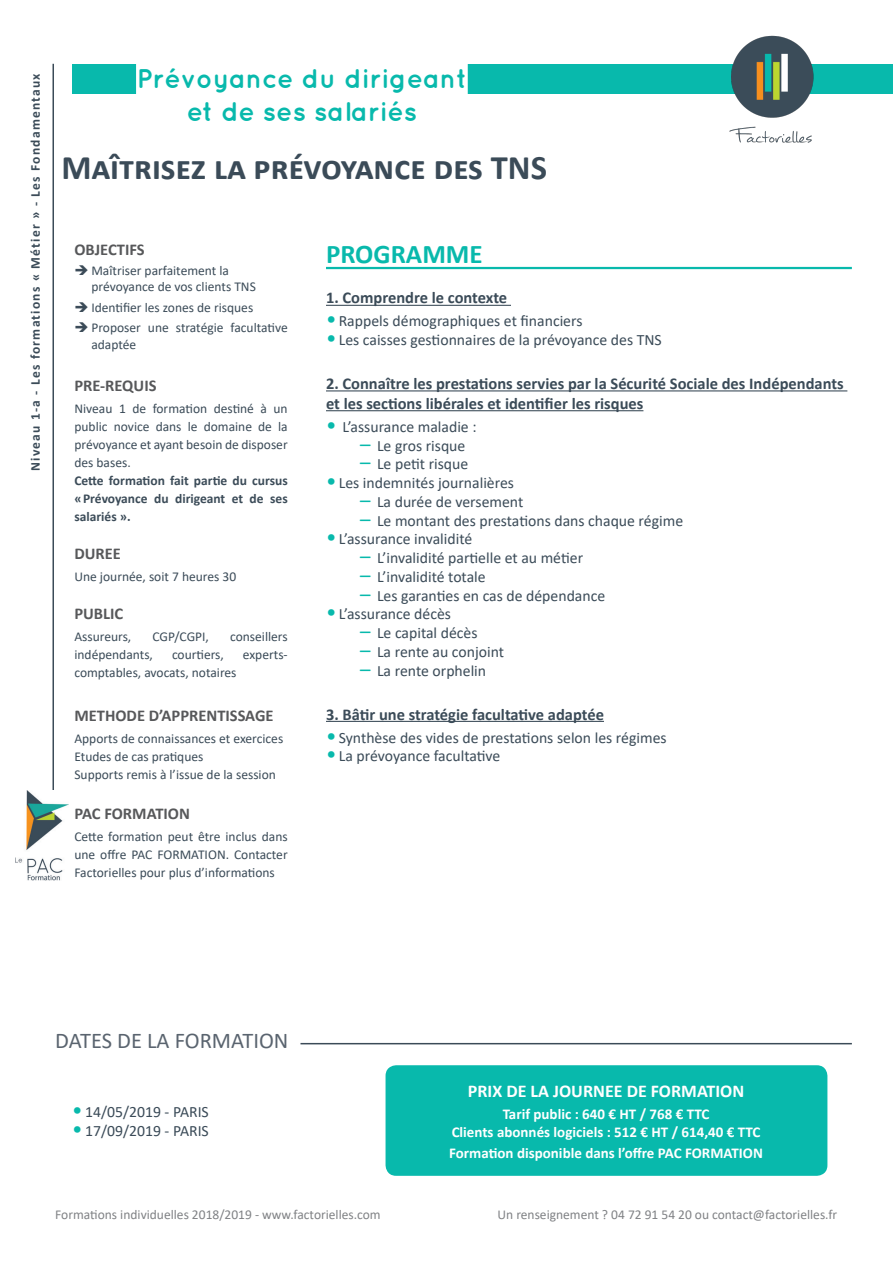
<style>
.page{position:relative;width:893px;height:1263px;background:#fff}
.page>*{position:absolute;margin:0;border:0;box-sizing:border-box;transform-origin:0 0}
.TITRE_FORMATION{font:700 34.5px "Calibri";color:#3b4b58}
.Titre_page{font:700 27px/32.4px "Quicksand";color:#08b9ac;text-align:center}
.Programme{font:700 27px "Calibri";color:#08b9ac}
.t1{font:22.5px "Calibri";color:#5a646f}
.Style_de_paragraphe{font:700 18px "Calibri";color:#fff}
.Titre_partie{font:700 16.5px/19.8px "Calibri";color:#3b4b58}
.Titres_bloc_droite{font:700 16.5px "Calibri";color:#57585a}
.t2{font:15.75px "Calibri";color:#3b4b58}
.Style_de_paragraphe-2{font:700 15px "Calibri";color:#fff}
.Texte_bloc_droite{font:13.5px/18px "Calibri";color:#3b4b58}
.Texte_bloc_droite-2{font:700 13.5px/18px "Calibri";letter-spacing:.04em;color:#3b4b58;text-align:justify}
.t3{font:13.5px "Calibri";color:#808285}
.s1{font-size:21px;color:#08b9ac}
</style>
<div class="page">
<hr style="left:300px;top:1043px;width:552px;height:1px;background:#3b4b58">
<div style="left:73px;top:64px;width:820px;height:30px;background:#08b9ac"></div>
<div style="left:136px;top:9px;width:332px;height:142px;background:#fff;border-radius:17px"></div>
<img style="left:729px;top:35px;width:85px;height:108px">
<hr style="left:52px;top:64px;width:2px;height:792px;background:#3b4b58">
<div style="left:386px;top:1065px;width:441px;height:111px;background:#08b9ac;border-radius:11px"></div>
<hr style="left:326px;top:267px;width:526px;height:2px;background:#08b9ac">
<hr style="left:326px;top:305px;width:185px;height:1px;background:#3b4b58">
<hr style="left:326px;top:390px;width:521px;height:1px;background:#3b4b58">
<hr style="left:326px;top:410px;width:317px;height:1px;background:#3b4b58">
<hr style="left:326px;top:721px;width:278px;height:1px;background:#3b4b58">
<img style="left:16px;top:791px;width:53px;height:90px">
<p class="Texte_bloc_droite-2" style="left:26px;top:471px;width:399px;rotate:-90deg">Niveau 1-a - Les formations « Métier » - Les Fondamentaux</p>
<p class="Titre_page" style="left:137px;top:62px;width:332px">Prévoyance du dirigeant et de ses salariés</p>
<p class="TITRE_FORMATION" style="left:62px;top:143px;width:487px">Maîtrisez la prévoyance des TNS</p>
<p class="Titres_bloc_droite" style="left:74px;top:238px;width:72px">OBJECTIFS</p>
<p class="Texte_bloc_droite" style="left:91px;top:262px;width:166px;line-height:16.2px">Maîtriser parfaitement la prévoyance de vos clients TNS</p>
<p class="Texte_bloc_droite" style="left:91px;top:298px;width:163px">Identifier les zones de risques</p>
<p class="Texte_bloc_droite" style="left:91px;top:319px;width:198px;line-height:16.2px">Proposer une stratégie facultative adaptée</p>
<p class="Titres_bloc_droite" style="left:74px;top:373px;width:84px">PRE-REQUIS</p>
<p class="Texte_bloc_droite" style="left:74px;top:399px;width:215px;text-align:justify">Niveau 1 de formation destiné à un public novice dans le domaine de la prévoyance et ayant besoin de disposer des bases.</p>
<p class="Texte_bloc_droite-2" style="left:74px;top:471px;width:215px">Cette formation fait partie du cursus «Prévoyance du dirigeant et de ses salariés ».</p>
<p class="Titres_bloc_droite" style="left:74px;top:541px;width:48px">DUREE</p>
<p class="Texte_bloc_droite" style="left:74px;top:567px;width:163px">Une journée, soit 7 heures 30</p>
<p class="Titres_bloc_droite" style="left:74px;top:602px;width:50px">PUBLIC</p>
<p class="Texte_bloc_droite" style="left:74px;top:627px;width:58px">Assureurs,</p>
<p class="Texte_bloc_droite" style="left:153px;top:627px;width:58px">CGP/CGPI,</p>
<p class="Texte_bloc_droite" style="left:230px;top:627px;width:59px">conseillers</p>
<p class="Texte_bloc_droite" style="left:74px;top:645px;width:80px">indépendants,</p>
<p class="Texte_bloc_droite" style="left:172px;top:645px;width:53px">courtiers,</p>
<p class="Texte_bloc_droite" style="left:243px;top:645px;width:46px">experts-</p>
<p class="Texte_bloc_droite" style="left:74px;top:663px;width:164px">comptables, avocats, notaires</p>
<p class="Titres_bloc_droite" style="left:74px;top:704px;width:201px">METHODE D’APPRENTISSAGE</p>
<p class="Texte_bloc_droite" style="left:74px;top:729px;width:210px">Apports de connaissances et exercices</p>
<p class="Texte_bloc_droite" style="left:74px;top:747px;width:131px">Etudes de cas pratiques</p>
<p class="Texte_bloc_droite" style="left:74px;top:765px;width:203px">Supports remis à l’issue de la session</p>
<p class="Titres_bloc_droite" style="left:74px;top:801px;width:117px">PAC FORMATION</p>
<p class="Texte_bloc_droite" style="left:74px;top:827px;width:215px;text-align:justify">Cette formation peut être inclus dans une offre PAC FORMATION. Contacter Factorielles pour plus d’informations</p>
<p class="Programme" style="left:326px;top:235px;width:158px">PROGRAMME</p>
<p class="Titre_partie" style="left:326px;top:288px;width:183px">1. Comprendre le contexte</p>
<p class="t2" style="left:326px;top:310px;width:258px"><span class="s1">•</span> Rappels démographiques et financiers</p>
<p class="t2" style="left:326px;top:329px;width:337px"><span class="s1">•</span>Les caisses gestionnaires de la prévoyance des TNS</p>
<p class="Titre_partie" style="left:326px;top:373px;width:519px">2. Connaître les prestations servies par la Sécurité Sociale des Indépendants et les sections libérales et identifier les risques</p>
<p class="t2" style="left:326px;top:416px;width:152px"><span class="s1">•</span> L’assurance maladie :</p>
<p class="t2" style="left:360px;top:434px;width:107px"><span class="s1">–</span> Le gros risque</p>
<p class="t2" style="left:360px;top:453px;width:110px"><span class="s1">–</span> Le petit risque</p>
<p class="t2" style="left:326px;top:472px;width:190px"><span class="s1">•</span>Les indemnités journalières</p>
<p class="t2" style="left:360px;top:491px;width:165px"><span class="s1">–</span> La durée de versement</p>
<p class="t2" style="left:360px;top:509px;width:325px"><span class="s1">–</span> Le montant des prestations dans chaque régime</p>
<p class="t2" style="left:326px;top:528px;width:148px"><span class="s1">•</span>L’assurance invalidité</p>
<p class="t2" style="left:360px;top:547px;width:225px"><span class="s1">–</span> L’invalidité partielle et au métier</p>
<p class="t2" style="left:360px;top:566px;width:127px"><span class="s1">–</span> L’invalidité totale</p>
<p class="t2" style="left:360px;top:584px;width:247px"><span class="s1">–</span> Les garanties en cas de dépendance</p>
<p class="t2" style="left:326px;top:603px;width:126px"><span class="s1">•</span>L’assurance décès</p>
<p class="t2" style="left:360px;top:622px;width:119px"><span class="s1">–</span> Le capital décès</p>
<p class="t2" style="left:360px;top:641px;width:146px"><span class="s1">–</span> La rente au conjoint</p>
<p class="t2" style="left:360px;top:659px;width:128px"><span class="s1">–</span> La rente orphelin</p>
<p class="Titre_partie" style="left:326px;top:704px;width:279px">3. Bâtir une stratégie facultative adaptée</p>
<p class="t2" style="left:326px;top:726px;width:342px"><span class="s1">•</span>Synthèse des vides de prestations selon les régimes</p>
<p class="t2" style="left:326px;top:745px;width:176px"><span class="s1">•</span>La prévoyance facultative</p>
<h3 class="t1" style="left:55px;top:1025px;width:235px">DATES DE LA FORMATION</h3>
<p class="t2" style="left:72px;top:1101px;width:138px"><span class="s1">•</span> 14/05/2019 - PARIS</p>
<p class="t2" style="left:72px;top:1120px;width:138px"><span class="s1">•</span> 17/09/2019 - PARIS</p>
<p class="Style_de_paragraphe" style="left:468px;top:1078px;width:278px">PRIX DE LA JOURNEE DE FORMATION</p>
<p class="Style_de_paragraphe-2" style="left:503px;top:1103px;width:208px">Tarif public : 640 € HT / 768 € TTC</p>
<p class="Style_de_paragraphe-2" style="left:452px;top:1121px;width:310px">Clients abonnés logiciels : 512 € HT / 614,40 € TTC</p>
<p class="Style_de_paragraphe-2" style="left:449px;top:1142px;width:315px">Formation disponible dans l’offre PAC FORMATION</p>
<p class="t3" style="left:55px;top:1205px;width:327px">Formations individuelles 2018/2019 - www.factorielles.com</p>
<p class="t3" style="left:497px;top:1205px;width:341px">Un renseignement ? 04 72 91 54 20 ou contact@factorielles.fr</p>
</div>
